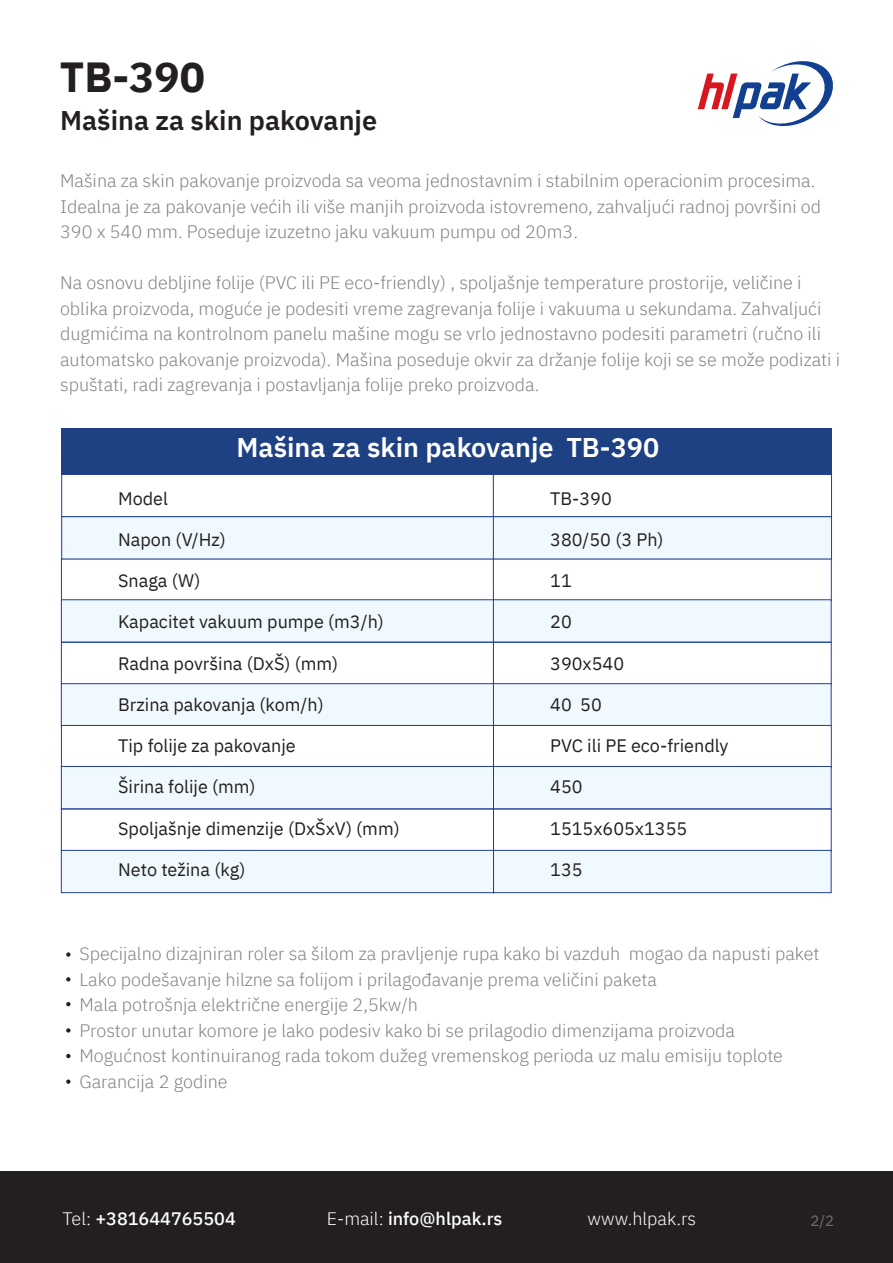
<style>
.page{position:relative;width:893px;height:1263px;background:#fff}
.page>*{position:absolute;margin:0;border:0;box-sizing:border-box;transform-origin:0 0}
.t1{font:700 42px "IBM Plex Sans";color:#231f20}
.t2{font:600 27px "IBM Plex Sans";color:#fff}
.t3{font:600 27px "IBM Plex Sans";color:#231f20}
.t4{font:300 18px/25.5px "IBM Plex Sans";color:#808285}
.t5{font:18px "IBM Plex Sans";color:#231f20}
.t6{font:500 18px "IBM Plex Sans";color:#fff}
.t7{font:300 18px "IBM Plex Sans";color:#fff}
.t8{font:15px "IBM Plex Sans";color:#6c6d70}
.s1{font-weight:300}
</style>
<div class="page">
<svg style="left:698px;top:61px;width:135px;height:66px"></svg>
<div style="left:0;top:1171px;width:893px;height:92px;background:#231f20"></div>
<svg style="left:66px;top:952px;width:5px;height:5px"></svg>
<svg style="left:66px;top:977px;width:5px;height:4px"></svg>
<svg style="left:66px;top:1002px;width:5px;height:4px"></svg>
<svg style="left:66px;top:1028px;width:5px;height:4px"></svg>
<svg style="left:66px;top:1054px;width:5px;height:4px"></svg>
<svg style="left:66px;top:1079px;width:5px;height:5px"></svg>
<div style="left:61px;top:428px;width:771px;height:46px;background:#1e4183"></div>
<div style="left:61px;top:474px;width:771px;height:43px;background:#fff;border:1px solid #214099"></div>
<div style="left:61px;top:642px;width:771px;height:43px;background:#fff;border:1px solid #214099"></div>
<div style="left:61px;top:516px;width:771px;height:43px;background:#f0f9fd;border:1px solid #214099"></div>
<div style="left:61px;top:683px;width:770px;height:43px;background:#f0f9fd;border:1px solid #214099"></div>
<div style="left:61px;top:599px;width:771px;height:43px;background:#f0f9fd;border:1px solid #214099"></div>
<div style="left:61px;top:725px;width:771px;height:43px;background:#fff;border:1px solid #214099"></div>
<div style="left:61px;top:850px;width:770px;height:43px;background:#f0f9fd;border:1px solid #214099"></div>
<div style="left:61px;top:766px;width:771px;height:43px;background:#f0f9fd;border:1px solid #214099"></div>
<hr style="left:493px;top:469px;width:1px;height:424px;background:#2e3092">
<h1 class="t1" style="left:60px;top:43px;width:147px">TB-390</h1>
<h2 class="t3" style="left:60px;top:99px;width:318px">Mašina za skin pakovanje</h2>
<p class="t4" style="left:60px;top:167px;width:763px">Mašina za skin pakovanje proizvoda sa veoma jednostavnim i stabilnim operacionim procesima.<br>Idealna je za pakovanje većih ili više manjih proizvoda istovremeno, zahvaljući radnoj površini od<br>390 x 540 mm. Poseduje izuzetno jaku vakuum pumpu od 20m3.</p>
<p class="t4" style="left:60px;top:269px;width:782px">Na osnovu debljine folije (PVC ili PE eco-friendly) , spoljašnje temperature prostorije, veličine i oblika proizvoda, moguće je podesiti vreme zagrevanja folije i vakuuma u sekundama. Zahvaljući dugmićima na kontrolnom panelu mašine mogu se vrlo jednostavno podesiti parametri (ručno ili automatsko pakovanje proizvoda). Mašina poseduje okvir za držanje folije koji se se može podizati i spuštati, radi zagrevanja i postavljanja folije preko proizvoda.</p>
<h2 class="t2" style="left:237px;top:426px;width:424px">Mašina za skin pakovanje TB-390</h2>
<p class="t5" style="left:118px;top:484px;width:51px">Model</p>
<p class="t5" style="left:550px;top:484px;width:63px">TB-390</p>
<p class="t5" style="left:118px;top:526px;width:109px">Napon (V/Hz)</p>
<p class="t5" style="left:550px;top:526px;width:115px">380/50 (3 Ph)</p>
<p class="t5" style="left:118px;top:567px;width:84px">Snaga (W)</p>
<p class="t5" style="left:550px;top:567px;width:23px">11</p>
<p class="t5" style="left:118px;top:608px;width:267px">Kapacitet vakuum pumpe (m3/h)</p>
<p class="t5" style="left:550px;top:608px;width:23px">20</p>
<p class="t5" style="left:118px;top:649px;width:222px">Radna površina (DxŠ) (mm)</p>
<p class="t5" style="left:550px;top:649px;width:75px">390x540</p>
<p class="t5" style="left:118px;top:691px;width:207px">Brzina pakovanja (kom/h)</p>
<p class="t5" style="left:550px;top:691px;width:53px">40 50</p>
<p class="t5" style="left:118px;top:732px;width:179px">Tip folije za pakovanje</p>
<p class="t5" style="left:550px;top:732px;width:180px">PVC ili PE eco-friendly</p>
<p class="t5" style="left:118px;top:773px;width:139px">Širina folije (mm)</p>
<p class="t5" style="left:550px;top:773px;width:34px">450</p>
<p class="t5" style="left:118px;top:814px;width:283px">Spoljašnje dimenzije (DxŠxV) (mm)</p>
<p class="t5" style="left:550px;top:814px;width:139px">1515x605x1355</p>
<p class="t5" style="left:118px;top:856px;width:129px">Neto težina (kg)</p>
<p class="t5" style="left:550px;top:856px;width:34px">135</p>
<p class="t4" style="left:79px;top:939px;width:742px">Specijalno dizajniran roler sa šilom za pravljenje rupa kako bi vazduh mogao da napusti paket Lako podešavanje hilzne sa folijom i prilagođavanje prema veličini paketa<br>Mala potrošnja električne energije 2,5kw/h<br>Prostor unutar komore je lako podesiv kako bi se prilagodio dimenzijama proizvoda Mogućnost kontinuiranog rada tokom dužeg vremenskog perioda uz malu emisiju toplote Garancija 2 godine</p>
<p class="t6" style="left:63px;top:1204px;width:175px"><span class="s1">Tel:</span> +381644765504</p>
<p class="t6" style="left:327px;top:1204px;width:177px"><span class="s1">E-mail:</span> info@hlpak.rs</p>
<p class="t7" style="left:588px;top:1205px;width:110px">www.hlpak.rs</p>
<p class="t8" style="left:810px;top:1209px;width:25px">2/2</p>
</div>
